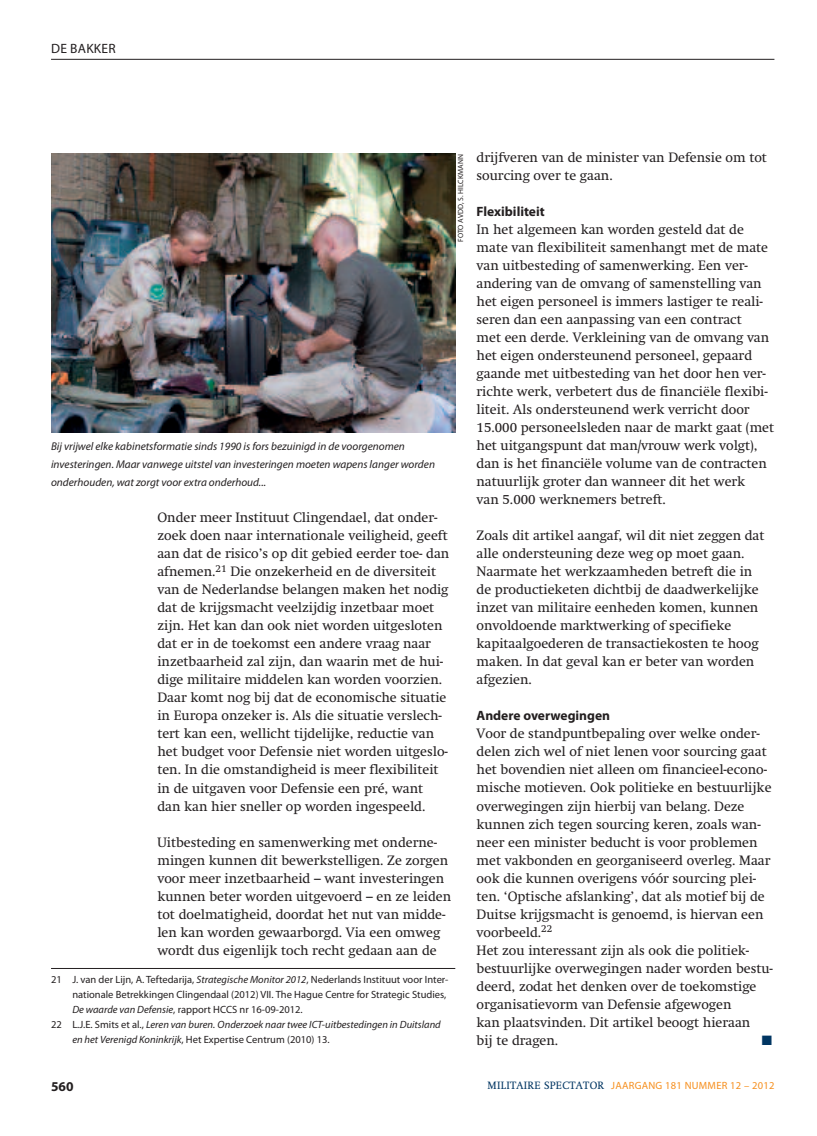
<style>
.page{position:relative;width:817px;height:1136px;background:#fff}
.page>*{position:absolute;margin:0;border:0;box-sizing:border-box;transform-origin:0 0}
.t1{font:13.5px/18px "Swift";color:#231f20}
.t2{font:700 13.5px "Myriad Pro";color:#231f20}
.t3{font:13.5px "Myriad Pro";letter-spacing:.02em;color:#231f20}
.t4{font:13.5px "Zapf Dingbats";color:#003562}
.t5{font:italic 11.25px/18px "Myriad Pro";color:#231f20}
.t6{font:10.5px "Myriad Pro";color:#231f20}
.t7{font:italic 10.5px "Myriad Pro";color:#231f20}
.t8{font:10.5px "Myriad Pro";letter-spacing:.025em;color:#f68f1e}
.t9{font:7.5px "Myriad Pro";letter-spacing:.02em;color:#231f20}
.s1{font-style:italic}
.s2{font-style:normal}
.s3{font-family:"Swift";color:#003562}
</style>
<div class="page">
<hr style="left:51px;top:59px;width:723px;height:1px;background:#231f20">
<hr style="left:51px;top:968px;width:404px;height:1px;background:#231f20">
<img style="left:51px;top:154px;width:404px;height:278px">
<p class="t3" style="left:51px;top:43px;width:66px">DE BAKKER</p>
<p class="t9" style="left:458px;top:242px;width:90px;rotate:-90deg">FOTO AVDD, S. HILCKMANN</p>
<p class="t5" style="left:51px;top:438px;width:385px">Bij vrijwel elke kabinetsformatie sinds 1990 is fors bezuinigd in de voorgenomen investeringen. Maar vanwege uitstel van investeringen moeten wapens langer worden onderhouden, wat zorgt voor extra onderhoud...</p>
<p class="t1" style="left:157px;top:510px;width:293px">Onder meer Instituut Clingendael, dat onder&shy;zoek doen naar internationale veiligheid, geeft aan dat de risico’s op dit gebied eerder toe- dan afnemen.<sup>21</sup> Die onzekerheid en de diversiteit van de Nederlandse belangen maken het nodig dat de krijgsmacht veelzijdig inzetbaar moet zijn. Het kan dan ook niet worden uitgesloten dat er in de toekomst een andere vraag naar inzetbaarheid zal zijn, dan waarin met de hui&shy;dige militaire middelen kan worden voorzien.<br>Daar komt nog bij dat de economische situatie in Europa onzeker is. Als die situatie verslech&shy;tert kan een, wellicht tijdelijke, reductie van het budget voor Defensie niet worden uitgeslo&shy;ten. In die omstandigheid is meer flexibiliteit in de uitgaven voor Defensie een pré, want dan kan hier sneller op worden ingespeeld.</p>
<p class="t1" style="left:157px;top:834px;width:295px">Uitbesteding en samenwerking met onderne&shy;mingen kunnen dit bewerkstelligen. Ze zorgen voor meer inzetbaarheid – want investeringen kunnen beter worden uitgevoerd – en ze leiden tot doelmatigheid, doordat het nut van midde&shy;len kan worden gewaarborgd. Via een omweg wordt dus eigenlijk toch recht gedaan aan de</p>
<p class="t6" style="left:51px;top:975px;width:399px">21 J. van der Lijn, A. Teftedarija, <span class="s1">Strategische Monitor 2012</span>, Nederlands Instituut voor Inter-</p>
<p class="t6" style="left:72px;top:990px;width:375px">nationale Betrekkingen Clingendaal (2012) VII. The Hague Centre for Strategic Studies,</p>
<p class="t6" style="left:72px;top:1005px;width:232px"><span class="s1">De waarde van Defensie</span>, rapport HCCS nr 16-09-2012.</p>
<p class="t7" style="left:51px;top:1020px;width:391px"><span class="s2">22 L.J.E. Smits et al.,</span> Leren van buren. Onderzoek naar twee ICT-uitbestedingen in Duitsland</p>
<p class="t6" style="left:72px;top:1035px;width:259px"><span class="s1">en het Verenigd Koninkrijk</span>, Het Expertise Centrum (2010) 13.</p>
<p class="t1" style="left:476px;top:150px;width:292px">drijfveren van de minister van Defensie om tot sourcing over te gaan.</p>
<p class="t2" style="left:476px;top:206px;width:70px">Flexibiliteit</p>
<p class="t1" style="left:476px;top:222px;width:299px">In het algemeen kan worden gesteld dat de mate van flexibiliteit samenhangt met de mate van uitbesteding of samenwerking. Een ver&shy;andering van de omvang of samenstelling van het eigen personeel is immers lastiger te reali&shy;seren dan een aanpassing van een contract<br>met een derde. Verkleining van de omvang van het eigen ondersteunend personeel, gepaard gaande met uitbesteding van het door hen ver&shy;richte werk, verbetert dus de financiële flexibi&shy;liteit. Als ondersteunend werk verricht door 15.000 personeelsleden naar de markt gaat (met het uitgangspunt dat man/vrouw werk volgt), dan is het financiële volume van de contracten natuurlijk groter dan wanneer dit het werk<br>van 5.000 werknemers betreft.</p>
<p class="t1" style="left:476px;top:528px;width:289px">Zoals dit artikel aangaf, wil dit niet zeggen dat alle ondersteuning deze weg op moet gaan.<br>Naarmate het werkzaamheden betreft die in de productieketen dichtbij de daadwerkelijke inzet van militaire eenheden komen, kunnen onvoldoende marktwerking of specifieke kapitaalgoederen de transactiekosten te hoog maken. In dat geval kan er beter van worden afgezien.</p>
<p class="t2" style="left:476px;top:710px;width:135px">Andere overwegingen</p>
<p class="t1" style="left:476px;top:726px;width:298px">Voor de standpuntbepaling over welke onder&shy;delen zich wel of niet lenen voor sourcing gaat het bovendien niet alleen om financieel-econo&shy;mische motieven. Ook politieke en bestuurlijke overwegingen zijn hierbij van belang. Deze kunnen zich tegen sourcing keren, zoals wan&shy;neer een minister beducht is voor problemen met vakbonden en georganiseerd overleg. Maar ook die kunnen overigens vóór sourcing plei&shy;ten. ‘Optische afslanking’, dat als motief bij de Duitse krijgsmacht is genoemd, is hiervan een voorbeeld.<sup>22<br></sup>Het zou interessant zijn als ook die politiek&shy;bestuurlijke overwegingen nader worden bestu&shy;deerd, zodat het denken over de toekomstige organisatievorm van Defensie afgewogen<br>kan plaatsvinden. Dit artikel beoogt hieraan<br>bij te dragen.</p>
<p class="t4" style="left:761px;top:1031px;width:12px">■</p>
<p class="t2" style="left:51px;top:1081px;width:24px">560</p>
<p class="t8" style="left:487px;top:1080px;width:288px"><span class="s3">MILITAIRE SPECTATOR</span> JAARGANG 181 NUMMER 12 – 2012</p>
</div>
